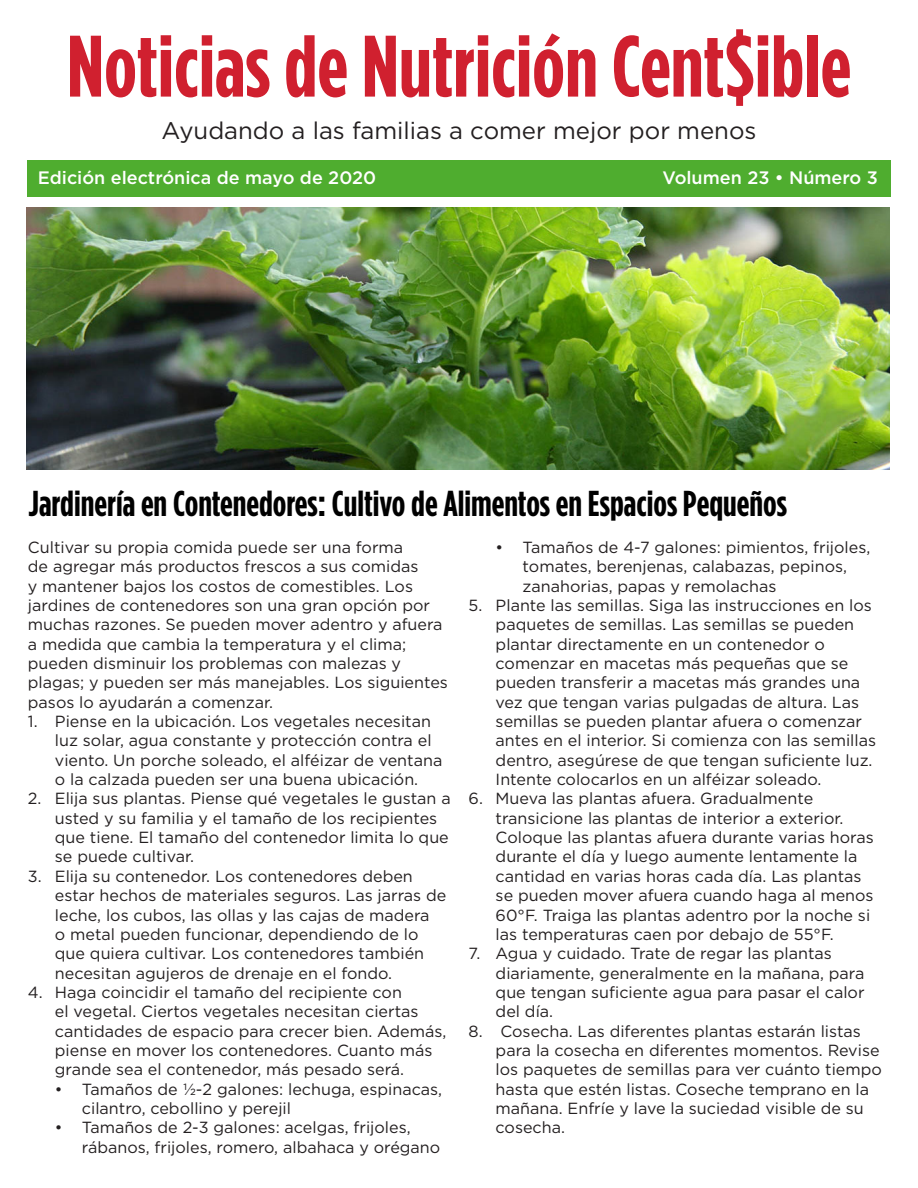
<style>
.page{position:relative;width:918px;height:1188px;background:#fff}
.page>*{position:absolute;margin:0;border:0;box-sizing:border-box;transform-origin:0 0}
.t1{font:700 87px "Gotham Condensed";color:#d0202f}
.fractions{font:700 36px "Gotham Condensed";color:#000}
.t2{font:24px "Gotham";color:#231f20}
.t3{font:500 18px "Gotham";color:#fff}
.t4{font:16.2px/19.4px "Gotham";color:#231f20}
</style>
<div class="page">
<div style="left:27px;top:160px;width:864px;height:36px;background:#4fad2f"></div>
<img style="left:27px;top:208px;width:863px;height:262px">
<h1 class="t1" style="left:67px;top:15px;width:786px">Noticias de Nutrición Cent$ible</h1>
<h3 class="t2" style="left:161px;top:115px;width:597px">Ayudando a las familias a comer mejor por menos</h3>
<p class="t3" style="left:38px;top:166px;width:340px">Edición electrónica de mayo de 2020</p>
<p class="t3" style="left:662px;top:166px;width:217px">Volumen 23 • Número 3</p>
<p class="fractions" style="left:28px;top:483px;width:760px">Jardinería en Contenedores: Cultivo de Alimentos en Espacios Pequeños</p>
<p class="t4" style="left:28px;top:537px;width:421px">Cultivar su propia comida puede ser una forma<br>de agregar más productos frescos a sus comidas<br>y mantener bajos los costos de comestibles. Los jardines de contenedores son una gran opción por muchas razones. Se pueden mover adentro y afuera a medida que cambia la temperatura y el clima; pueden disminuir los problemas con malezas y plagas; y pueden ser más manejables. Los siguientes pasos lo ayudarán a comenzar.</p>
<p class="t4" style="left:55px;top:711px;width:389px;text-indent:-27px">1. Piense en la ubicación. Los vegetales necesitan luz solar, agua constante y protección contra el viento. Un porche soleado, el alféizar de ventana o la calzada pueden ser una buena ubicación.</p>
<p class="t4" style="left:55px;top:789px;width:397px;text-indent:-27px">2. Elija sus plantas. Piense qué vegetales le gustan a usted y su familia y el tamaño de los recipientes que tiene. El tamaño del contenedor limita lo que se puede cultivar.</p>
<p class="t4" style="left:55px;top:866px;width:393px;text-indent:-27px">3. Elija su contenedor. Los contenedores deben estar hechos de materiales seguros. Las jarras de leche, los cubos, las ollas y las cajas de madera<br>o metal pueden funcionar, dependiendo de lo que quiera cultivar. Los contenedores también necesitan agujeros de drenaje en el fondo.</p>
<p class="t4" style="left:55px;top:982px;width:393px;text-indent:-27px">4. Haga coincidir el tamaño del recipiente con<br>el vegetal. Ciertos vegetales necesitan ciertas cantidades de espacio para crecer bien. Además, piense en mover los contenedores. Cuanto más grande sea el contenedor, más pesado será.</p>
<p class="t4" style="left:82px;top:1079px;width:362px;text-indent:-27px">• Tamaños de 1/2-2 galones: lechuga, espinacas, cilantro, cebollino y perejil</p>
<p class="t4" style="left:82px;top:1118px;width:360px;text-indent:-27px">• Tamaños de 2-3 galones: acelgas, frijoles, rábanos, frijoles, romero, albahaca y orégano</p>
<p class="t4" style="left:523px;top:537px;width:349px;text-indent:-27px">• Tamaños de 4-7 galones: pimientos, frijoles, tomates, berenjenas, calabazas, pepinos, zanahorias, papas y remolachas</p>
<p class="t4" style="left:496px;top:595px;width:382px;text-indent:-27px">5. Plante las semillas. Siga las instrucciones en los paquetes de semillas. Las semillas se pueden plantar directamente en un contenedor o comenzar en macetas más pequeñas que se pueden transferir a macetas más grandes una vez que tengan varias pulgadas de altura. Las semillas se pueden plantar afuera o comenzar antes en el interior. Si comienza con las semillas dentro, asegúrese de que tengan suficiente luz.<br>Intente colocarlos en un alféizar soleado.</p>
<p class="t4" style="left:496px;top:789px;width:380px;text-indent:-27px">6. Mueva las plantas afuera. Gradualmente transicione las plantas de interior a exterior.<br>Coloque las plantas afuera durante varias horas durante el día y luego aumente lentamente la cantidad en varias horas cada día. Las plantas se pueden mover afuera cuando haga al menos 60°F. Traiga las plantas adentro por la noche si las temperaturas caen por debajo de 55°F.</p>
<p class="t4" style="left:496px;top:943px;width:370px;text-indent:-27px">7. Agua y cuidado. Trate de regar las plantas diariamente, generalmente en la mañana, para que tengan suficiente agua para pasar el calor del día.</p>
<p class="t4" style="left:496px;top:1021px;width:388px;text-indent:-27px">8. Cosecha. Las diferentes plantas estarán listas para la cosecha en diferentes momentos. Revise los paquetes de semillas para ver cuánto tiempo hasta que estén listas. Coseche temprano en la mañana. Enfríe y lave la suciedad visible de su cosecha.</p>
</div>
